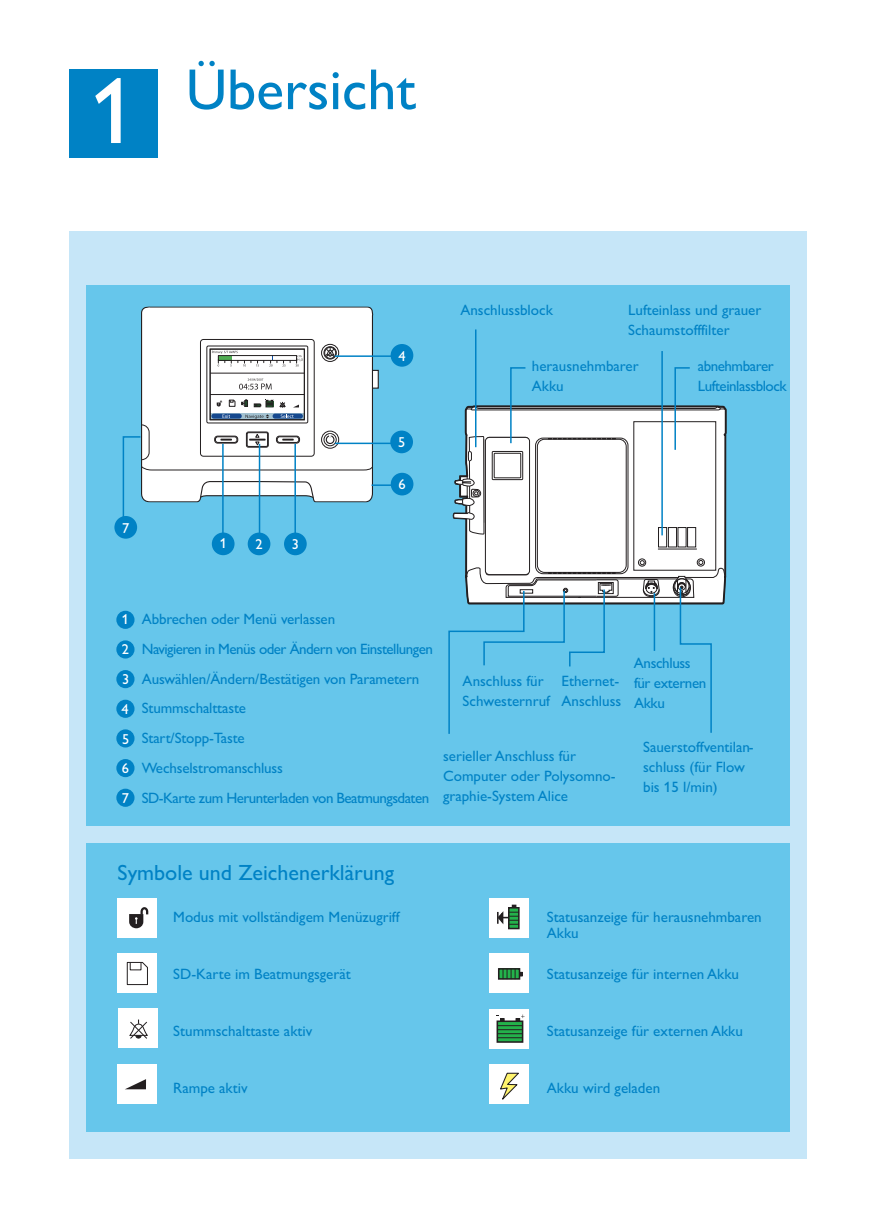
<style>
.page{position:relative;width:876px;height:1227px;background:#fff}
.page>*{position:absolute;margin:0;border:0;box-sizing:border-box;transform-origin:0 0}
.t1{font:94px "Gill Sans Alt One";color:#fff}
.t2{font:58px "Gill Sans Alt One";color:#0082c5}
.t3{font:22px "Gill Sans Alt One";color:#0082c5}
.t4{font:15px/20px "Gill Sans Alt One";color:#0082c5}
.t5{font:15px "Gill Sans Alt One";letter-spacing:-.035em;color:#0082c5}
.t6{font:15px/20px "Gill Sans Alt One";letter-spacing:-.03em;color:#0082c5}
.t7{font:15px/20px "Gill Sans Alt One";letter-spacing:-.025em;color:#0082c5}
.t8{font:14.4px "Gill Sans Alt One";color:#fff}
.s1{font-size:14.4px;color:#fff}
</style>
<div class="page">
<div style="left:69px;top:231px;width:737px;height:927px;background:#c6e6f8"></div>
<div style="left:86px;top:843px;width:703px;height:288px;background:#66c6eb"></div>
<div style="left:117px;top:1063px;width:40px;height:40px;background:#fff"></div>
<div style="left:118px;top:1008px;width:40px;height:40px;background:#fff"></div>
<div style="left:86px;top:285px;width:703px;height:540px;background:#66c6eb"></div>
<div style="left:69px;top:69px;width:88px;height:88px;background:#0082c5"></div>
<hr style="left:661px;top:351px;width:1px;height:184px;background:#0082c5">
<hr style="left:474px;top:329px;width:2px;height:118px;background:#0082c5">
<svg style="left:448px;top:366px;width:278px;height:368px"></svg>
<div style="left:371px;top:370px;width:7px;height:19px;background:#fff"></div>
<svg style="left:141px;top:306px;width:234px;height:139px;background:#f3f5f5"></svg>
<div style="left:210px;top:412px;width:94px;height:7px;background:#a3c2d1"></div>
<div style="left:211px;top:413px;width:30px;height:6px;background:#6d93b7;border-radius:3px"></div>
<svg style="left:272px;top:413px;width:31px;height:6px"></svg>
<div style="left:206px;top:346px;width:102px;height:77px;border:1px solid #231f20"></div>
<div style="left:200px;top:339px;width:114px;height:117px;border:1px solid #231f20;border-radius:3px"></div>
<svg style="left:212px;top:351px;width:90px;height:15px"></svg>
<svg style="left:325px;top:348px;width:9px;height:9px"></svg>
<div style="left:324px;top:347px;width:12px;height:11px;border:1px solid #231f20;border-radius:50%"></div>
<div style="left:323px;top:346px;width:13px;height:13px;border:1px solid #231f20;border-radius:50%"></div>
<div style="left:321px;top:344px;width:18px;height:18px;border:1px solid #231f20;border-radius:50%"></div>
<div style="left:210px;top:349px;width:94px;height:71px;border:1px solid #231f20"></div>
<svg style="left:239px;top:378px;width:32px;height:11px"></svg>
<hr style="left:210px;top:373px;width:94px;height:1px;background:#231f20">
<hr style="left:210px;top:394px;width:94px;height:1px;background:#231f20">
<svg style="left:229px;top:400px;width:6px;height:7px"></svg>
<svg style="left:216px;top:400px;width:6px;height:6px"></svg>
<svg style="left:241px;top:400px;width:6px;height:7px"></svg>
<svg style="left:254px;top:399px;width:19px;height:8px"></svg>
<svg style="left:279px;top:402px;width:6px;height:6px"></svg>
<svg style="left:293px;top:404px;width:6px;height:3px"></svg>
<hr style="left:335px;top:355px;width:66px;height:2px;background:#0082c5">
<hr style="left:335px;top:442px;width:66px;height:2px;background:#0082c5">
<hr style="left:222px;top:444px;width:1px;height:95px;background:#0082c5">
<hr style="left:259px;top:444px;width:1px;height:95px;background:#0082c5">
<hr style="left:294px;top:444px;width:2px;height:95px;background:#0082c5">
<hr style="left:371px;top:484px;width:30px;height:2px;background:#0082c5">
<svg style="left:122px;top:414px;width:251px;height:105px"></svg>
<div style="left:116px;top:788px;width:18px;height:19px;background:#0082c5;border-radius:50%"></div>
<div style="left:116px;top:759px;width:18px;height:18px;background:#0082c5;border-radius:50%"></div>
<div style="left:116px;top:729px;width:18px;height:18px;background:#0082c5;border-radius:50%"></div>
<div style="left:116px;top:699px;width:18px;height:19px;background:#0082c5;border-radius:50%"></div>
<div style="left:116px;top:670px;width:18px;height:18px;background:#0082c5;border-radius:50%"></div>
<div style="left:116px;top:640px;width:18px;height:18px;background:#0082c5;border-radius:50%"></div>
<div style="left:116px;top:611px;width:18px;height:18px;background:#0082c5;border-radius:50%"></div>
<div style="left:117px;top:898px;width:40px;height:39px;background:#fff"></div>
<svg style="left:129px;top:907px;width:19px;height:21px"></svg>
<div style="left:117px;top:953px;width:40px;height:40px;background:#fff"></div>
<svg style="left:126px;top:961px;width:22px;height:24px"></svg>
<div style="left:130px;top:962px;width:11px;height:8px;border:1px solid #231f20"></div>
<div style="left:489px;top:898px;width:40px;height:39px;background:#fff"></div>
<div style="left:507px;top:907px;width:12px;height:22px;border:2px solid #231f20"></div>
<svg style="left:497px;top:904px;width:22px;height:22px"></svg>
<div style="left:489px;top:953px;width:40px;height:40px;background:#fff"></div>
<div style="left:498px;top:969px;width:21px;height:10px;background:#23b24b"></div>
<div style="left:497px;top:968px;width:23px;height:11px;border:2px solid #231f20"></div>
<svg style="left:502px;top:969px;width:20px;height:10px"></svg>
<svg style="left:129px;top:1019px;width:19px;height:20px"></svg>
<div style="left:489px;top:1009px;width:40px;height:39px;background:#fff"></div>
<div style="left:497px;top:1021px;width:25px;height:21px;background:#238d40"></div>
<div style="left:496px;top:1020px;width:27px;height:22px;border:2px solid #231f20"></div>
<svg style="left:496px;top:1014px;width:28px;height:24px"></svg>
<div style="left:489px;top:1064px;width:40px;height:40px;background:#fff"></div>
<svg style="left:500px;top:1072px;width:19px;height:28px"></svg>
<svg style="left:125px;top:1079px;width:21px;height:10px"></svg>
<div style="left:114px;top:516px;width:23px;height:22px;background:#0082c5;border-radius:50%"></div>
<div style="left:212px;top:532px;width:22px;height:23px;background:#0082c5;border-radius:50%"></div>
<div style="left:247px;top:532px;width:23px;height:23px;background:#0082c5;border-radius:50%"></div>
<div style="left:284px;top:532px;width:22px;height:23px;background:#0082c5;border-radius:50%"></div>
<div style="left:390px;top:430px;width:23px;height:23px;background:#0082c5;border-radius:50%"></div>
<div style="left:390px;top:473px;width:23px;height:22px;background:#0082c5;border-radius:50%"></div>
<div style="left:390px;top:344px;width:23px;height:23px;background:#0082c5;border-radius:50%"></div>
<h1 class="t1" style="left:90px;top:79px;width:48px">1</h1>
<h2 class="t2" style="left:186px;top:70px;width:231px">Übersicht</h2>
<p class="t8" style="left:122px;top:523px;width:9px">7</p>
<p class="t8" style="left:219px;top:538px;width:9px">1</p>
<p class="t8" style="left:255px;top:539px;width:9px">2</p>
<p class="t8" style="left:292px;top:539px;width:9px">3</p>
<p class="t8" style="left:398px;top:351px;width:9px">4</p>
<p class="t8" style="left:398px;top:437px;width:9px">5</p>
<p class="t8" style="left:398px;top:479px;width:9px">6</p>
<p class="t4" style="left:460px;top:302px;width:94px">Anschlussblock</p>
<p class="t4" style="left:627px;top:302px;width:135px">Lufteinlass und grauer<br>Schaumstofffilter</p>
<p class="t4" style="left:531px;top:357px;width:108px">herausnehmbarer<br>Akku</p>
<p class="t6" style="left:697px;top:357px;width:90px">abnehmbarer<br>Lufteinlassblock</p>
<p class="t4" style="left:142px;top:610px;width:195px">Abbrechen oder Menü verlassen</p>
<p class="t5" style="left:142px;top:643px;width:292px">Navigieren in Menüs oder Ändern von Einstellungen</p>
<p class="t4" style="left:142px;top:670px;width:279px">Auswählen/Ändern/Bestätigen von Parametern</p>
<p class="t4" style="left:142px;top:700px;width:106px">Stummschalttaste</p>
<p class="t4" style="left:142px;top:730px;width:104px">Start/Stopp-Taste</p>
<p class="t4" style="left:142px;top:759px;width:143px">Wechselstromanschluss</p>
<p class="t5" style="left:122px;top:792px;width:309px"><span class="s1">7</span> SD-Karte zum Herunterladen von Beatmungsdaten</p>
<p class="t8" style="left:122px;top:614px;width:9px">1</p>
<p class="t8" style="left:122px;top:644px;width:9px">2</p>
<p class="t8" style="left:122px;top:674px;width:9px">3</p>
<p class="t8" style="left:121px;top:704px;width:9px">4</p>
<p class="t8" style="left:122px;top:733px;width:9px">5</p>
<p class="t8" style="left:122px;top:763px;width:9px">6</p>
<p class="t4" style="left:462px;top:672px;width:89px">Anschluss für<br>Schwesternruf</p>
<p class="t4" style="left:561px;top:672px;width:61px">Ethernet-<br>Anschluss</p>
<p class="t4" style="left:443px;top:748px;width:174px">serieller Anschluss für<br>Computer oder Polysom no&shy;graphie-System Alice</p>
<p class="t7" style="left:633px;top:655px;width:74px">Anschluss für externen<br>Akku</p>
<p class="t4" style="left:642px;top:739px;width:112px">Sauerstoffventilan&shy;schluss (für Flow bis 15 l/min)</p>
<h3 class="t3" style="left:117px;top:864px;width:278px">Symbole und Zeichenerklärung</h3>
<p class="t4" style="left:173px;top:908px;width:227px">Modus mit vollständigem Menüzugriff</p>
<p class="t4" style="left:173px;top:965px;width:179px">SD-Karte im Beatmungsgerät</p>
<p class="t4" style="left:173px;top:1022px;width:140px">Stummschalttaste aktiv</p>
<p class="t4" style="left:173px;top:1079px;width:76px">Rampe aktiv</p>
<p class="t4" style="left:546px;top:910px;width:216px;line-height:16px">Statusanzeige für herausnehmbaren<br>Akku</p>
<p class="t4" style="left:546px;top:965px;width:193px">Statusanzeige für internen Akku</p>
<p class="t4" style="left:546px;top:1022px;width:197px">Statusanzeige für externen Akku</p>
<p class="t4" style="left:546px;top:1079px;width:115px">Akku wird geladen</p>
</div>
